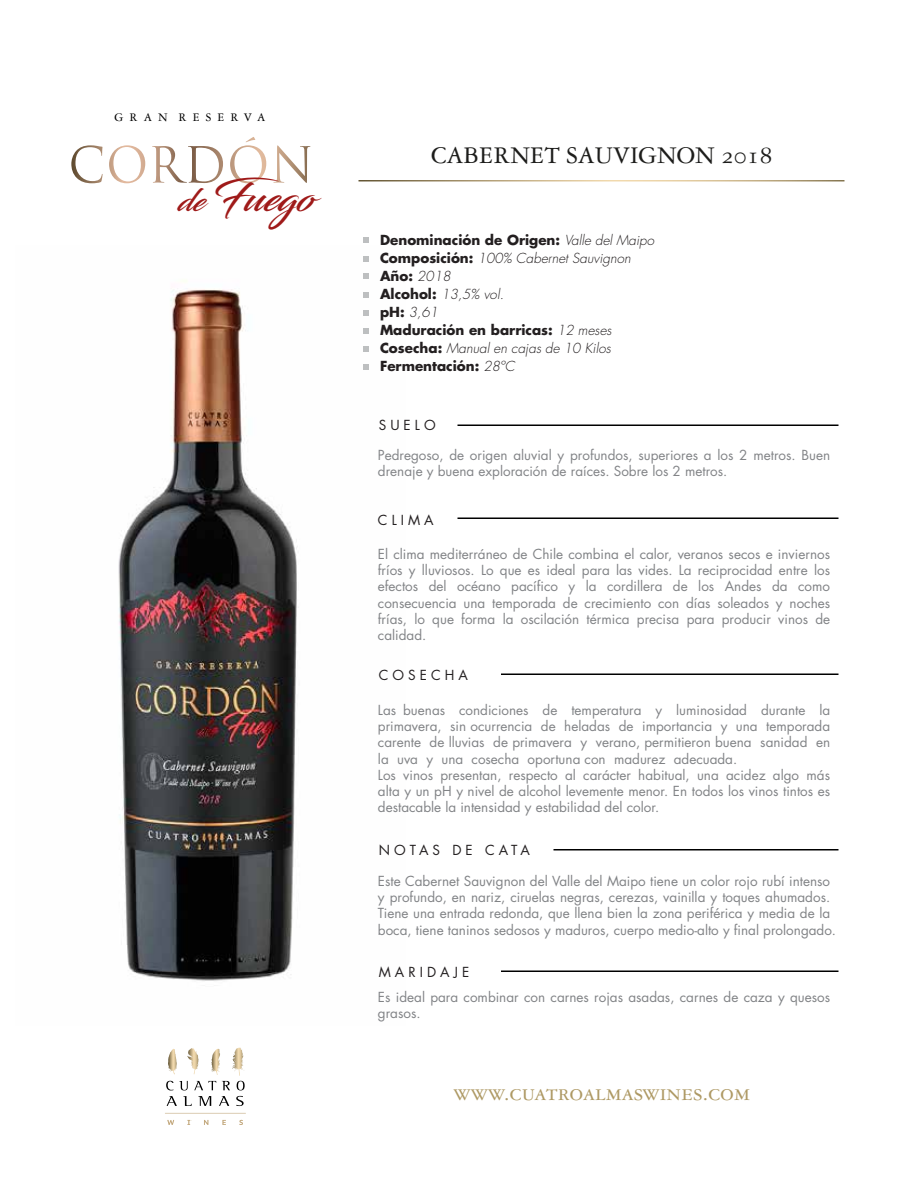
<style>
.page{position:relative;width:900px;height:1200px;background:#fff}
.page>*{position:absolute;margin:0;border:0;box-sizing:border-box;transform-origin:0 0}
.t1{font:40.05px "Blacksword";color:#9f1a19;scale:1.04 1}
.t2{font:25.5px "Garamond Three SC";color:#1d1d1b}
.t3{font:24px "Garamond Three SC";color:#ae9964}
.t4{font:13.5px/16.2px "Futura";color:#818386}
.t5{font:700 13.5px/18px "Futura";color:#231f20}
.t6{font:13.5px/16.2px "Futura";color:#828487}
.t7{font:13.5px "Futura";letter-spacing:.3em;color:#231f20}
.t8{font:12.3px "Garamond Three SC";letter-spacing:.5em;color:#000}
.s1{font-size:31.2px}
.s2{font-weight:300;font-style:italic}
</style>
<div class="page">
<img style="left:118px;top:280px;width:180px;height:701px">
<svg style="left:363px;top:273px;width:6px;height:6px"></svg>
<svg style="left:363px;top:256px;width:6px;height:6px"></svg>
<svg style="left:363px;top:237px;width:6px;height:6px"></svg>
<svg style="left:363px;top:292px;width:6px;height:6px"></svg>
<svg style="left:363px;top:310px;width:6px;height:6px"></svg>
<svg style="left:363px;top:328px;width:6px;height:6px"></svg>
<svg style="left:363px;top:346px;width:6px;height:6px"></svg>
<svg style="left:363px;top:364px;width:6px;height:6px"></svg>
<hr style="left:458px;top:424px;width:380px;height:2px;background:#000">
<hr style="left:458px;top:518px;width:380px;height:1px;background:#000">
<hr style="left:501px;top:674px;width:337px;height:1px;background:#000">
<hr style="left:554px;top:849px;width:284px;height:1px;background:#000">
<hr style="left:501px;top:970px;width:337px;height:2px;background:#000">
<svg style="left:167px;top:1096px;width:10px;height:10px"></svg>
<svg style="left:183px;top:1096px;width:9px;height:10px"></svg>
<svg style="left:198px;top:1096px;width:13px;height:10px"></svg>
<svg style="left:219px;top:1096px;width:10px;height:10px"></svg>
<svg style="left:236px;top:1096px;width:8px;height:10px"></svg>
<svg style="left:166px;top:1047px;width:79px;height:43px"></svg>
<svg style="left:167px;top:1120px;width:7px;height:5px"></svg>
<svg style="left:187px;top:1120px;width:3px;height:5px"></svg>
<svg style="left:204px;top:1120px;width:4px;height:5px"></svg>
<svg style="left:222px;top:1120px;width:4px;height:5px"></svg>
<svg style="left:239px;top:1120px;width:4px;height:5px"></svg>
<svg style="left:165px;top:1113px;width:81px;height:1px"></svg>
<svg style="left:71px;top:137px;width:239px;height:46px"></svg>
<p class="t8" style="left:114px;top:111px;width:152px">GRAN RESERVA</p>
<h1 class="t1" style="left:178px;top:174px;width:132px"><span class="s1">de</span> Fuego</h1>
<h2 class="t2" style="left:431px;top:141px;width:343px">CABERNET SAUVIGNON 2018</h2>
<p class="t5" style="left:380px;top:231px;width:276px">Denominación de Origen: <span class="s2">Valle del Maipo<br></span>Composición: <span class="s2">100% Cabernet Sauvignon<br></span>Año: <span class="s2">2018<br></span>Alcohol: <span class="s2">13,5% vol.<br></span>pH: <span class="s2">3,61<br></span>Maduración en barricas: <span class="s2">12 meses<br></span>Cosecha: <span class="s2">Manual en cajas de 10 Kilos<br></span>Fermentación: <span class="s2">28ºC</span></p>
<p class="t7" style="left:379px;top:417px;width:58px">SUELO</p>
<p class="t6" style="left:378px;top:447px;width:454px">Pedregoso, de origen aluvial y profundos, superiores a los 2 metros. Buen drenaje y buena exploración de raíces. Sobre los 2 metros.</p>
<p class="t7" style="left:378px;top:512px;width:57px">CLIMA</p>
<p class="t4" style="left:378px;top:546px;width:454px;text-align:justify">El clima mediterráneo de Chile combina el calor, veranos secos e inviernos fríos y lluviosos. Lo que es ideal para las vides. La reciprocidad entre los efectos del océano pacífico y la cordillera de los Andes da como consecuencia una temporada de crecimiento con días soleados y noches frías, lo que forma la oscilación térmica precisa para producir vinos de calidad.</p>
<p class="t7" style="left:379px;top:666px;width:91px">COSECHA</p>
<p class="t4" style="left:378px;top:702px;width:454px">Las buenas condiciones de temperatura y luminosidad durante la primavera, sin ocurrencia de heladas de importancia y una temporada carente de lluvias de primavera y verano, permitieron buena sanidad en la uva y una cosecha oportuna con madurez adecuada.<br>Los vinos presentan, respecto al carácter habitual, una acidez algo más alta y un pH y nivel de alcohol levemente menor. En todos los vinos tintos es destacable la intensidad y estabilidad del color.</p>
<p class="t7" style="left:379px;top:842px;width:153px">NOTAS DE CATA</p>
<p class="t4" style="left:378px;top:873px;width:460px">Este Cabernet Sauvignon del Valle del Maipo tiene un color rojo rubí intenso y profundo, en nariz, ciruelas negras, cerezas, vainilla y toques ahumados.<br>Tiene una entrada redonda, que llena bien la zona periférica y media de la boca, tiene taninos sedosos y maduros, cuerpo medio-alto y final prolongado.</p>
<p class="t7" style="left:379px;top:963px;width:92px">MARIDAJE</p>
<p class="t4" style="left:378px;top:989px;width:454px">Es ideal para combinar con carnes rojas asadas, carnes de caza y quesos grasos.</p>
<h3 class="t3" style="left:454px;top:1080px;width:298px">www.cuatroalmaswines.com</h3>
</div>
